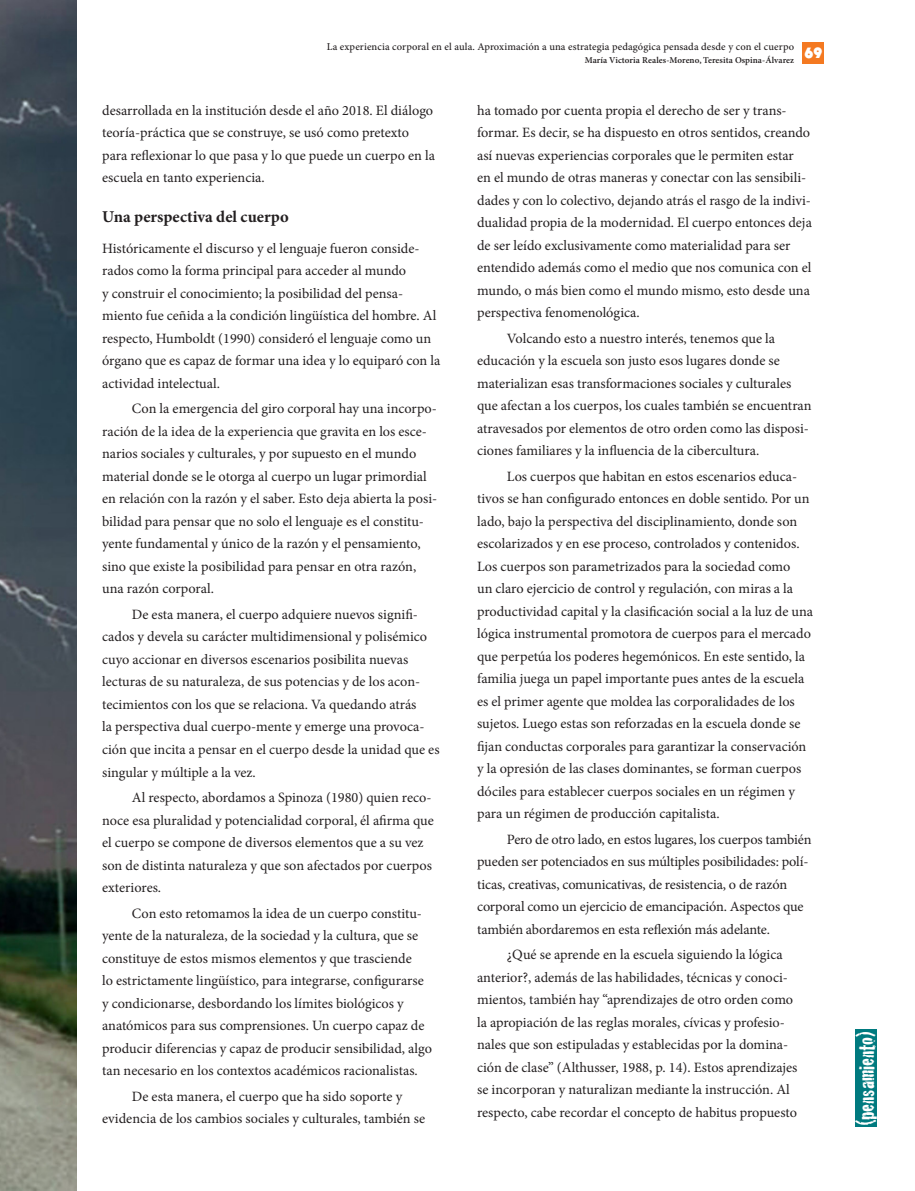
<style>
.page{position:relative;width:915px;height:1191px;background:#fff}
.page>*{position:absolute;margin:0;border:0;box-sizing:border-box;transform-origin:0 0}
.t1{font:22.5px "Cracked";color:#fff}
.T2{font:700 16.5px "Minion Pro";letter-spacing:.005em;color:#231f20}
.t2{font:800 15px "DOCK11";color:#fff}
.texto_corrido{font:14.25px/22.5px "Minion Pro";color:#231f20}
.texto_sin_Sangrar{font:14.25px/22.5px "Minion Pro";color:#231f20}
.t3{font:500 10.5px "Minion Pro";letter-spacing:.01em;color:#231f20}
.t4{font:600 9px "Minion Pro";letter-spacing:.005em;color:#231f20}
</style>
<div class="page">
<img style="left:0;top:0;width:77px;height:1191px">
<div style="left:855px;top:1029px;width:21px;height:98px;background:#007a7f"></div>
<div style="left:802px;top:42px;width:21px;height:21px;background:#f47921"></div>
<p class="t3" style="left:326px;top:40px;width:469px">La experiencia corporal en el aula. Aproximación a una estrategia pedagógica pensada desde y con el cuerpo</p>
<p class="t2" style="left:804px;top:46px;width:19px">69</p>
<p class="t4" style="left:584px;top:55px;width:211px">María Victoria Reales-Moreno, Teresita Ospina-Álvarez</p>
<p class="texto_corrido" style="left:102px;top:99px;width:334px">desarrollada en la institución desde el año 2018. El diálogo teoría-práctica que se construye, se usó como pretexto para reflexionar lo que pasa y lo que puede un cuerpo en la escuela en tanto experiencia.</p>
<p class="T2" style="left:102px;top:207px;width:188px">Una perspectiva del cuerpo</p>
<p class="texto_sin_Sangrar" style="left:102px;top:237px;width:339px">Históricamente el discurso y el lenguaje fueron conside&shy;rados como la forma principal para acceder al mundo<br>y construir el conocimiento; la posibilidad del pensa&shy;miento fue ceñida a la condición lingüística del hombre. Al respecto, Humboldt (1990) consideró el lenguaje como un órgano que es capaz de formar una idea y lo equiparó con la actividad intelectual.</p>
<p class="texto_corrido" style="left:102px;top:398px;width:336px;text-indent:30px">Con la emergencia del giro corporal hay una incorpo&shy;ración de la idea de la experiencia que gravita en los esce&shy;narios sociales y culturales, y por supuesto en el mundo material donde se le otorga al cuerpo un lugar primordial en relación con la razón y el saber. Esto deja abierta la posi&shy;bilidad para pensar que no solo el lenguaje es el constitu&shy;yente fundamental y único de la razón y el pensamiento, sino que existe la posibilidad para pensar en otra razón, una razón corporal.</p>
<p class="texto_corrido" style="left:102px;top:603px;width:339px;text-indent:30px">De esta manera, el cuerpo adquiere nuevos signifi&shy;cados y devela su carácter multidimensional y polisémico cuyo accionar en diversos escenarios posibilita nuevas lecturas de su naturaleza, de sus potencias y de los acon&shy;tecimientos con los que se relaciona. Va quedando atrás<br>la perspectiva dual cuerpo-mente y emerge una provoca&shy;ción que incita a pensar en el cuerpo desde la unidad que es singular y múltiple a la vez.</p>
<p class="texto_corrido" style="left:102px;top:786px;width:333px;text-indent:30px">Al respecto, abordamos a Spinoza (1980) quien reco&shy;noce esa pluralidad y potencialidad corporal, él afirma que el cuerpo se compone de diversos elementos que a su vez son de distinta naturaleza y que son afectados por cuerpos exteriores.</p>
<p class="texto_corrido" style="left:102px;top:901px;width:331px;text-indent:30px">Con esto retomamos la idea de un cuerpo constitu&shy;yente de la naturaleza, de la sociedad y la cultura, que se constituye de estos mismos elementos y que trasciende<br>lo estrictamente lingüístico, para integrarse, configurarse y condicionarse, desbordando los límites biológicos y anatómicos para sus comprensiones. Un cuerpo capaz de producir diferencias y capaz de producir sensibilidad, algo tan necesario en los contextos académicos racionalistas.</p>
<p class="texto_corrido" style="left:102px;top:1084px;width:324px;text-align:center">De esta manera, el cuerpo que ha sido soporte y evidencia de los cambios sociales y culturales, también se</p>
<p class="texto_corrido" style="left:477px;top:99px;width:336px">ha tomado por cuenta propia el derecho de ser y trans&shy;formar. Es decir, se ha dispuesto en otros sentidos, creando así nuevas experiencias corporales que le permiten estar<br>en el mundo de otras maneras y conectar con las sensibili&shy;dades y con lo colectivo, dejando atrás el rasgo de la indivi&shy;dualidad propia de la modernidad. El cuerpo entonces deja de ser leído exclusivamente como materialidad para ser entendido además como el medio que nos comunica con el mundo, o más bien como el mundo mismo, esto desde una perspectiva fenomenológica.</p>
<p class="texto_corrido" style="left:477px;top:327px;width:336px;text-indent:30px">Volcando esto a nuestro interés, tenemos que la educación y la escuela son justo esos lugares donde se materializan esas transformaciones sociales y culturales que afectan a los cuerpos, los cuales también se encuentran atravesados por elementos de otro orden como las disposi&shy;ciones familiares y la influencia de la cibercultura.</p>
<p class="texto_corrido" style="left:477px;top:465px;width:337px;text-indent:30px">Los cuerpos que habitan en estos escenarios educa&shy;tivos se han configurado entonces en doble sentido. Por un lado, bajo la perspectiva del disciplinamiento, donde son escolarizados y en ese proceso, controlados y contenidos.<br>Los cuerpos son parametrizados para la sociedad como<br>un claro ejercicio de control y regulación, con miras a la productividad capital y la clasificación social a la luz de una lógica instrumental promotora de cuerpos para el mercado que perpetúa los poderes hegemónicos. En este sentido, la familia juega un papel importante pues antes de la escuela es el primer agente que moldea las corporalidades de los sujetos. Luego estas son reforzadas en la escuela donde se fijan conductas corporales para garantizar la conservación y la opresión de las clases dominantes, se forman cuerpos dóciles para establecer cuerpos sociales en un régimen y para un régimen de producción capitalista.</p>
<p class="texto_corrido" style="left:477px;top:828px;width:336px;text-indent:30px">Pero de otro lado, en estos lugares, los cuerpos también pueden ser potenciados en sus múltiples posibilidades: polí&shy;ticas, creativas, comunicativas, de resistencia, o de razón corporal como un ejercicio de emancipación. Aspectos que también abordaremos en esta reflexión más adelante.</p>
<p class="texto_corrido" style="left:477px;top:943px;width:322px;text-indent:30px">¿Qué se aprende en la escuela siguiendo la lógica anterior?, además de las habilidades, técnicas y conoci&shy;mientos, también hay “aprendizajes de otro orden como la apropiación de las reglas morales, cívicas y profesio&shy;nales que son estipuladas y establecidas por la domina&shy;ción de clase” (Althusser, 1988, p. 14). Estos aprendizajes se incorporan y naturalizan mediante la instrucción. Al respecto, cabe recordar el concepto de habitus propuesto</p>
<h1 class="t1" style="left:849px;top:1125px;width:95px;rotate:-90deg">(pensamiento)</h1>
</div>
